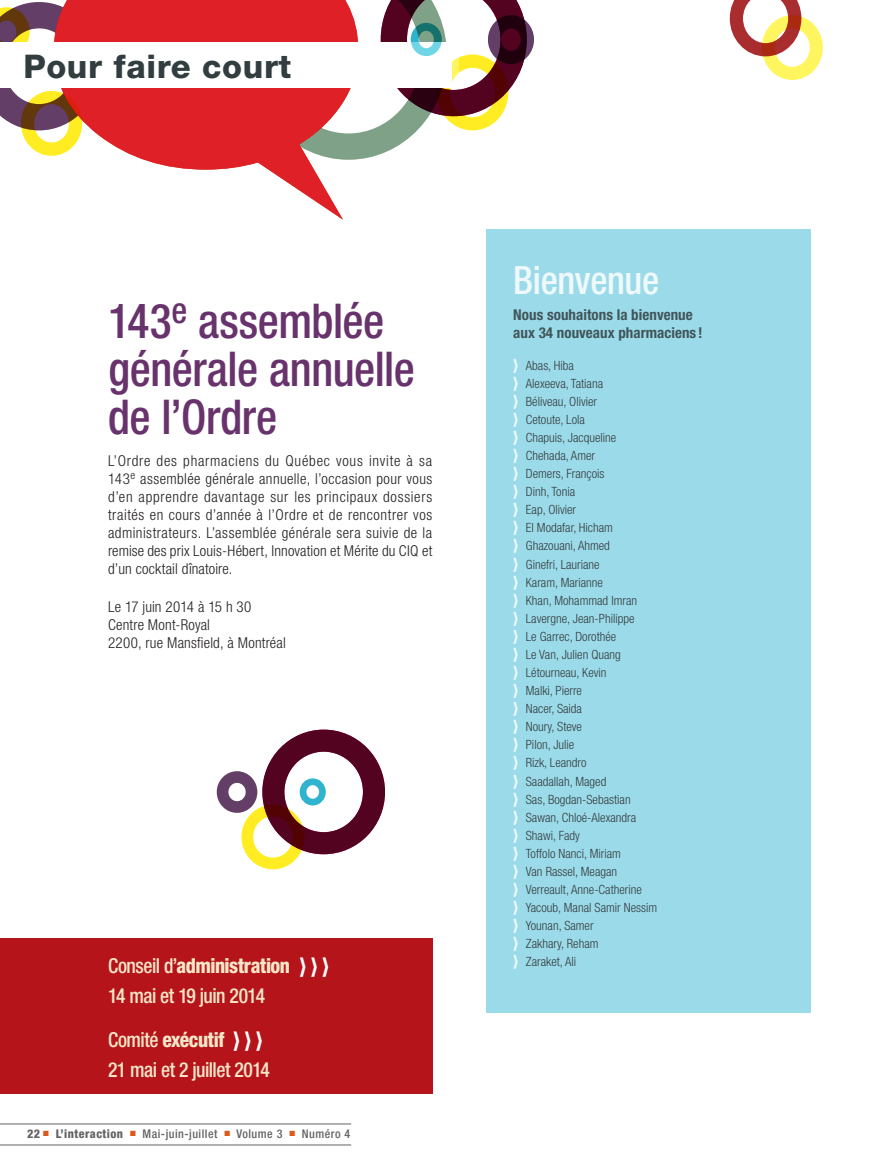
<style>
.page{position:relative;width:878px;height:1175px;background:#fff}
.page>*{position:absolute;margin:0;border:0;box-sizing:border-box;transform-origin:0 0}
.Titre{font:500 condensed 48px/48px "Helvetica Neue";letter-spacing:-.01em;color:#68336c;scale:.95 1}
.t1{font:500 condensed 39px "Helvetica Neue";letter-spacing:-.01em;color:#fff;scale:.95 1}
.t2{font:800 32.7px "Helvetica Neue";letter-spacing:.02em;color:#313d3f}
.t3{font:500 condensed 20.7px/30px "Helvetica Neue";letter-spacing:-.03em;color:#f6e6c8;scale:.95 1}
.Texte_à_lire{font:300 condensed 15px/18px "Helvetica Neue";letter-spacing:.01em;color:#231f20;text-align:justify}
.t4{font:700 condensed 15px/18px "Helvetica Neue";letter-spacing:.005em;color:#313d3f}
.t5{font:300 condensed 12.75px/18.1px "Helvetica Neue";color:#231f20}
.t6{font:500 condensed 12px "Helvetica Neue";letter-spacing:.04em;color:#636366}
.s1{font-weight:800}
.s2{color:#db5a1c}
</style>
<div class="page">
<hr style="left:0;top:1123px;width:351px;height:1px;background:#636366">
<hr style="left:0;top:1144px;width:351px;height:1px;background:#636366">
<div style="left:761px;top:15px;width:61px;height:65px;border:13px solid #fff101;border-radius:50%"></div>
<svg style="left:358px;top:0;width:167px;height:160px"></svg>
<div style="left:437px;top:55px;width:71px;height:75px;border:13px solid #fff101;border-radius:50%"></div>
<svg style="left:56px;top:0;width:302px;height:220px;fill:#df2027"></svg>
<svg style="left:729px;top:0;width:72px;height:56px"></svg>
<div style="left:488px;top:15px;width:46px;height:49px;border:13px solid #68336c;border-radius:50%"></div>
<div style="left:21px;top:91px;width:61px;height:65px;border:13px solid #fff101;border-radius:50%"></div>
<svg style="left:0;top:2px;width:100px;height:128px;background:#ae5c56"></svg>
<div style="left:0;top:43px;width:451px;height:45px;background:#fff"></div>
<div style="left:411px;top:23px;width:31px;height:33px;border:8px solid #1cbed8;border-radius:50%"></div>
<div style="left:0;top:938px;width:432px;height:156px;background:#b5141a"></div>
<div style="left:486px;top:230px;width:324px;height:782px;background:#9bdbe9"></div>
<div style="left:262px;top:729px;width:123px;height:125px;border:22px solid #921d5b;border-radius:50%"></div>
<div style="left:241px;top:804px;width:63px;height:65px;border:12px solid #fff101;border-radius:50%"></div>
<div style="left:217px;top:771px;width:40px;height:41px;border:12px solid #68336c;border-radius:50%"></div>
<div style="left:300px;top:778px;width:26px;height:27px;border:7px solid #1cbed8;border-radius:50%"></div>
<p class="t2" style="left:23px;top:47px;width:269px">Pour faire court</p>
<p class="t2" style="left:44px;top:47px;width:269px">Pour faire court</p>
<p class="Titre" style="left:108px;top:297px;width:324px">143<sup>e</sup> assemblée générale annuelle de l’Ordre</p>
<p class="Texte_à_lire" style="left:108px;top:451px;width:326px">L’Ordre des pharmaciens du Québec vous invite à sa 143<sup>e</sup> assemblée générale annuelle, l’occasion pour vous d’en apprendre davantage sur les principaux dossiers traités en cours d’année à l’Ordre et de rencontrer vos administrateurs. L’assemblée générale sera suivie de la remise des prix Louis-Hébert, Innovation et Mérite du CIQ et d’un cocktail dînatoire.</p>
<p class="Texte_à_lire" style="left:108px;top:598px;width:179px;text-align:left">Le 17 juin 2014 à 15 h 30<br>Centre Mont-Royal<br>2200, rue Mansfield, à Montréal</p>
<p class="t3" style="left:108px;top:950px;width:193px">Conseil d’<span class="s1">administration<br></span>14 mai et 19 juin 2014</p>
<p class="t3" style="left:108px;top:1024px;width:172px">Comité <span class="s1">exécutif<br></span>21 mai et 2 juillet 2014</p>
<p class="t6" style="left:27px;top:1126px;width:325px"><span class="s1">22</span> <span class="s2">■</span> <span class="s1">L’interaction</span> <span class="s2">■</span> Mai-juin-juillet <span class="s2">■</span> Volume 3 <span class="s2">■</span> Numéro 4</p>
<h2 class="t1" style="left:513px;top:257px;width:155px">Bienvenue</h2>
<p class="t4" style="left:513px;top:305px;width:191px">Nous souhaitons la bienvenue aux 34 nouveaux pharmaciens !</p>
<p class="t5" style="left:526px;top:356px;width:133px">Abas, Hiba<br>Alexeeva, Tatiana<br>Béliveau, Olivier<br>Cetoute, Lola<br>Chapuis, Jacqueline<br>Chehada, Amer<br>Demers, François<br>Dinh, Tonia<br>Eap, Olivier<br>El Modafar, Hicham<br>Ghazouani, Ahmed<br>Ginefri, Lauriane<br>Karam, Marianne<br>Khan, Mohammad Imran<br>Lavergne, Jean-Philippe<br>Le Garrec, Dorothée<br>Le Van, Julien Quang<br>Létourneau, Kevin<br>Malki, Pierre<br>Nacer, Saida<br>Noury, Steve<br>Pilon, Julie<br>Rizk, Leandro<br>Saadallah, Maged<br>Sas, Bogdan-Sebastian<br>Sawan, Chloé-Alexandra<br>Shawi, Fady<br>Toffolo Nanci, Miriam<br>Van Rassel, Meagan<br>Verreault, Anne-Catherine<br>Yacoub, Manal Samir Nessim<br>Younan, Samer<br>Zakhary, Reham<br>Zaraket, Ali</p>
</div>
